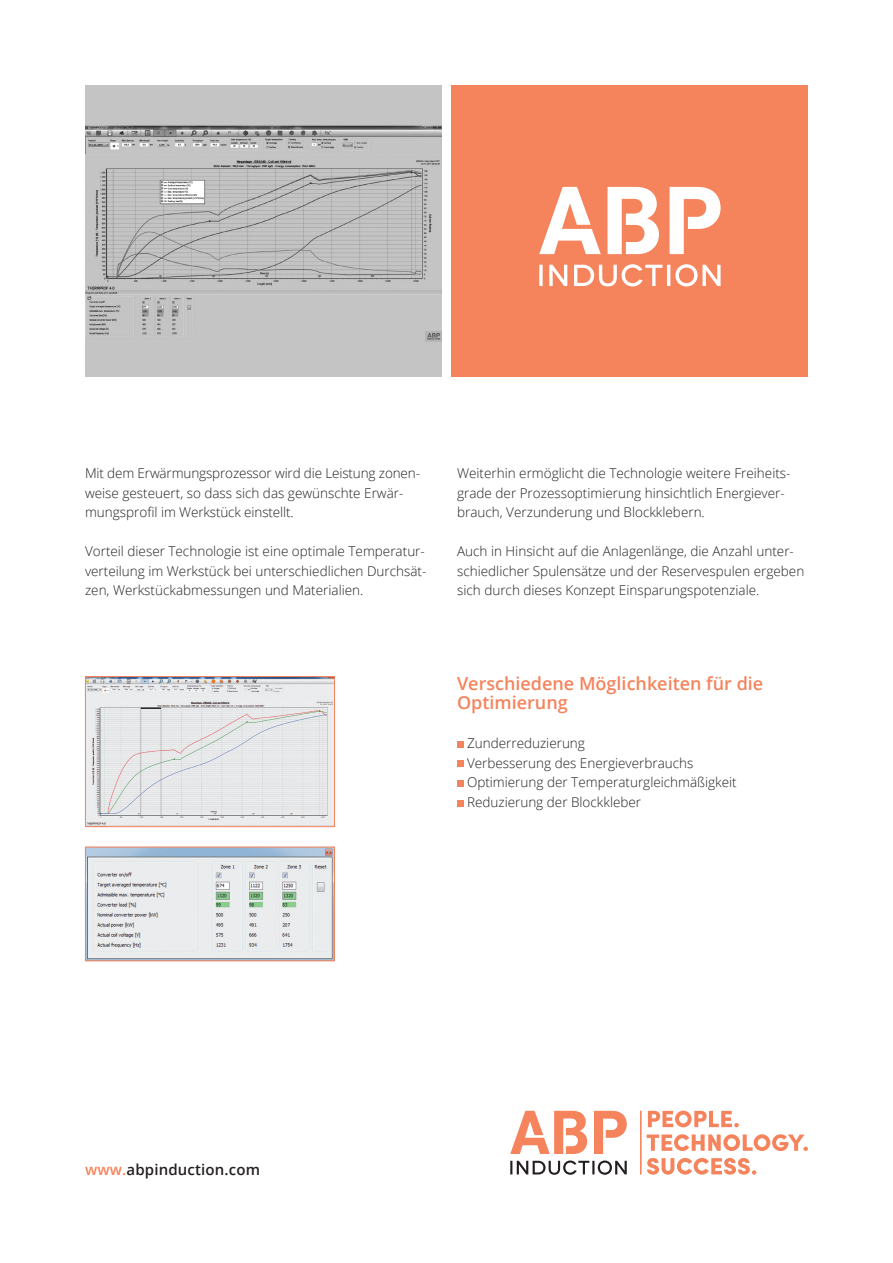
<style>
.page{position:relative;width:893px;height:1263px;background:#fff}
.page>*{position:absolute;margin:0;border:0;box-sizing:border-box;transform-origin:0 0}
.t1{font:600 18px/19.5px "Open Sans";color:#f5835c}
.t2{font:600 15px "Open Sans";letter-spacing:.01em;color:#231f20}
.t3{font:300 13.5px/19.5px "Open Sans";color:#231f20}
.s1{color:#f5835c}
</style>
<div class="page">
<svg style="left:594px;top:1111px;width:33px;height:43px"></svg>
<svg style="left:510px;top:1160px;width:117px;height:15px"></svg>
<svg style="left:510px;top:1111px;width:77px;height:43px"></svg>
<svg style="left:648px;top:1111px;width:91px;height:16px"></svg>
<svg style="left:647px;top:1134px;width:161px;height:17px"></svg>
<svg style="left:647px;top:1158px;width:109px;height:16px"></svg>
<hr style="left:640px;top:1111px;width:2px;height:63px;background:#f5835c">
<div style="left:457px;top:741px;width:6px;height:7px;background:#f5835c"></div>
<svg style="left:457px;top:761px;width:6px;height:6px"></svg>
<div style="left:457px;top:780px;width:6px;height:7px;background:#f5835c"></div>
<svg style="left:457px;top:800px;width:6px;height:6px"></svg>
<img style="left:87px;top:678px;width:246px;height:147px">
<div style="left:85px;top:676px;width:250px;height:151px;border:1px solid #f5835c"></div>
<img style="left:87px;top:849px;width:246px;height:110px">
<div style="left:85px;top:847px;width:250px;height:114px;border:1px solid #f5835c"></div>
<div style="left:452px;top:85px;width:356px;height:291px;background:#f5835c"></div>
<img style="left:85px;top:85px;width:356px;height:291px">
<svg style="left:539px;top:187px;width:62px;height:67px"></svg>
<svg style="left:670px;top:187px;width:51px;height:67px"></svg>
<svg style="left:539px;top:264px;width:182px;height:22px"></svg>
<svg style="left:607px;top:187px;width:52px;height:67px"></svg>
<p class="t3" style="left:85px;top:463px;width:337px">Mit dem Erwärmungsprozessor wird die Leistung zonen&shy;weise gesteuert, so dass sich das gewünschte Erwär&shy;mungsprofil im Werkstück einstellt.</p>
<p class="t3" style="left:85px;top:541px;width:343px;text-align:justify">Vorteil dieser Technologie ist eine optimale Temperatur&shy;verteilung im Werkstück bei unterschiedlichen Durchsät&shy;zen, Werkstückabmessungen und Materialien.</p>
<p class="t3" style="left:457px;top:463px;width:335px">Weiterhin ermöglicht die Technologie weitere Freiheits&shy;grade der Prozessoptimierung hinsichtlich Energiever&shy;brauch, Verzunderung und Blockklebern.</p>
<p class="t3" style="left:457px;top:541px;width:349px">Auch in Hinsicht auf die Anlagenlänge, die Anzahl unter&shy;schiedlicher Spulensätze und der Reservespulen ergeben sich durch dieses Konzept Einsparungspotenziale.</p>
<h1 class="t1" style="left:457px;top:673px;width:308px">Verschiedene Möglichkeiten für die<br>Optimierung</h1>
<p class="t3" style="left:467px;top:733px;width:271px">Zunderreduzierung<br>Verbesserung des Energieverbrauchs Optimierung der Temperaturgleichmäßigkeit Reduzierung der Blockkleber</p>
<p class="t2" style="left:85px;top:1159px;width:176px"><span class="s1">www.</span>abpinduction.com</p>
</div>
